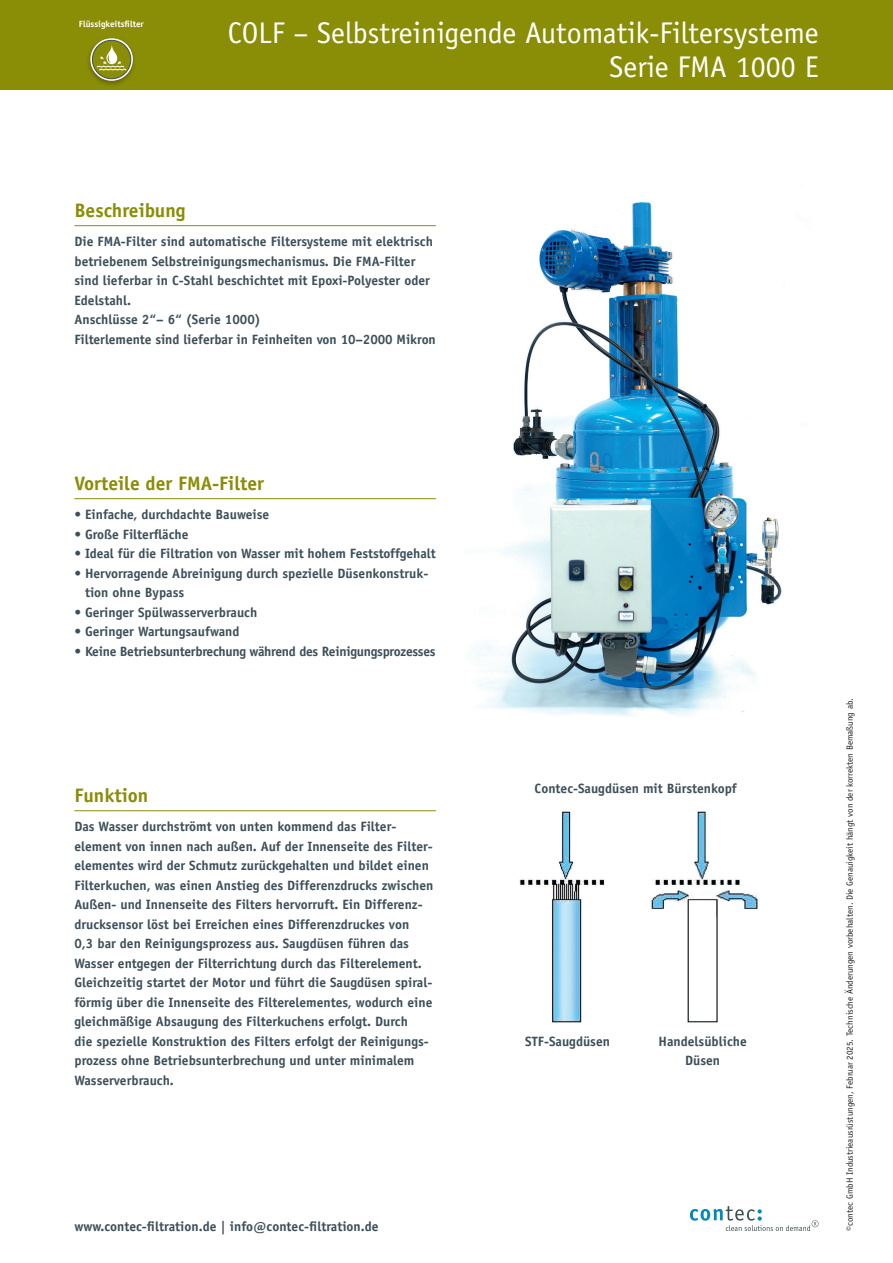
<style>
.page{position:relative;width:893px;height:1263px;background:#fff}
.page>*{position:absolute;margin:0;border:0;box-sizing:border-box;transform-origin:0 0}
.t1{font:30px/34.5px "Officina Sans Std";color:#fff;text-align:right}
.t2{font:700 19.5px "Officina Sans Std";color:#8a8d06}
.t3{font:700 13.5px/19.5px "Officina Sans Std";color:#3d4f59}
.t4{font:700 13.5px "Officina Sans Std";letter-spacing:-.02em;color:#3d4f59}
.t5{font:9px "Officina Sans Std";color:#231f20}
.t6{font:700 9px "Officina Sans Std";color:#fff}
</style>
<div class="page">
<div style="left:0;top:0;width:893px;height:90px;background:#8a8d06"></div>
<div style="left:86px;top:37px;width:51px;height:50px;background:#231f20;opacity:.35"></div>
<svg style="left:90px;top:38px;width:43px;height:43px"></svg>
<svg style="left:92px;top:40px;width:39px;height:39px"></svg>
<div style="left:92px;top:40px;width:39px;height:39px;border:1px solid #3d4f59;border-radius:50%"></div>
<svg style="left:97px;top:44px;width:29px;height:26px"></svg>
<svg style="left:690px;top:1206px;width:129px;height:25px"></svg>
<hr style="left:74px;top:225px;width:362px;height:1px;background:#8a8d06">
<hr style="left:74px;top:498px;width:362px;height:1px;background:#8a8d06">
<hr style="left:74px;top:810px;width:362px;height:1px;background:#8a8d06">
<img style="left:473px;top:202px;width:309px;height:514px">
<img style="left:519px;top:811px;width:239px;height:212px">
<p class="t6" style="left:79px;top:18px;width:66px">Flüssigkeitsfilter</p>
<h1 class="t1" style="left:228px;top:16px;width:592px">COLF – Selbstreinigende Automatik-Filtersysteme<br>Serie FMA 1000 E</h1>
<h2 class="t2" style="left:74px;top:198px;width:113px">Beschreibung</h2>
<p class="t3" style="left:74px;top:232px;width:363px">Die FMA-Filter sind automatische Filtersysteme mit elektrisch betriebenem Selbstreinigungsmechanismus. Die FMA-Filter sind lieferbar in C-Stahl beschichtet mit Epoxi-Polyester oder Edelstahl.<br>Anschlüsse 2“– 6“ (Serie 1000)<br>Filterlemente sind lieferbar in Feinheiten von 10–2000 Mikron</p>
<h2 class="t2" style="left:74px;top:471px;width:191px">Vorteile der FMA-Filter</h2>
<p class="t3" style="left:74px;top:505px;width:196px">• Einfache, durchdachte Bauweise</p>
<p class="t3" style="left:74px;top:524px;width:116px">• Große Filterfläche</p>
<p class="t3" style="left:74px;top:544px;width:363px">• Ideal für die Filtration von Wasser mit hohem Feststoffgehalt</p>
<p class="t3" style="left:85px;top:563px;width:345px;text-indent:-11px">• Hervorragende Abreinigung durch spezielle Düsenkonstruk&shy;tion ohne Bypass</p>
<p class="t3" style="left:74px;top:602px;width:184px">• Geringer Spülwasserverbrauch</p>
<p class="t3" style="left:74px;top:621px;width:167px">• Geringer Wartungsaufwand</p>
<p class="t4" style="left:74px;top:642px;width:363px">• Keine Betriebsunterbrechung während des Reinigungsprozesses</p>
<h2 class="t2" style="left:74px;top:783px;width:76px">Funktion</h2>
<p class="t3" style="left:74px;top:817px;width:361px">Das Wasser durchströmt von unten kommend das Filter&shy;element von innen nach außen. Auf der Innenseite des Filter&shy;elementes wird der Schmutz zurückgehalten und bildet einen Filterkuchen, was einen Anstieg des Differenzdrucks zwischen Außen- und Innenseite des Filters hervorruft. Ein Differenz&shy;drucksensor löst bei Erreichen eines Differenzdruckes von<br>0,3 bar den Reinigungsprozess aus. Saugdüsen führen das Wasser entgegen der Filterrichtung durch das Filterelement.<br>Gleichzeitig startet der Motor und führt die Saugdüsen spiral&shy;förmig über die Innenseite des Filterelementes, wodurch eine gleichmäßige Absaugung des Filterkuchens erfolgt. Durch<br>die spezielle Konstruktion des Filters erfolgt der Reinigungs&shy;prozess ohne Betriebsunterbrechung und unter minimalem Wasserverbrauch.</p>
<p class="t3" style="left:74px;top:1216px;width:306px">www.contec-filtration.de | info@contec-filtration.de</p>
<p class="t3" style="left:535px;top:779px;width:204px">Contec-Saugdüsen mit Bürstenkopf</p>
<p class="t3" style="left:525px;top:1031px;width:86px">STF-Saugdüsen</p>
<p class="t3" style="left:659px;top:1031px;width:90px;text-align:center">Handelsübliche<br>Düsen</p>
<p class="t5" style="left:844px;top:1231px;width:534px;rotate:-90deg">©contec GmbH Industrieausrüstungen, Februar 2025. Technische Änderungen vorbehalten. Die Genauigkeit hängt von der korrekten Bemaßung ab.</p>
</div>
